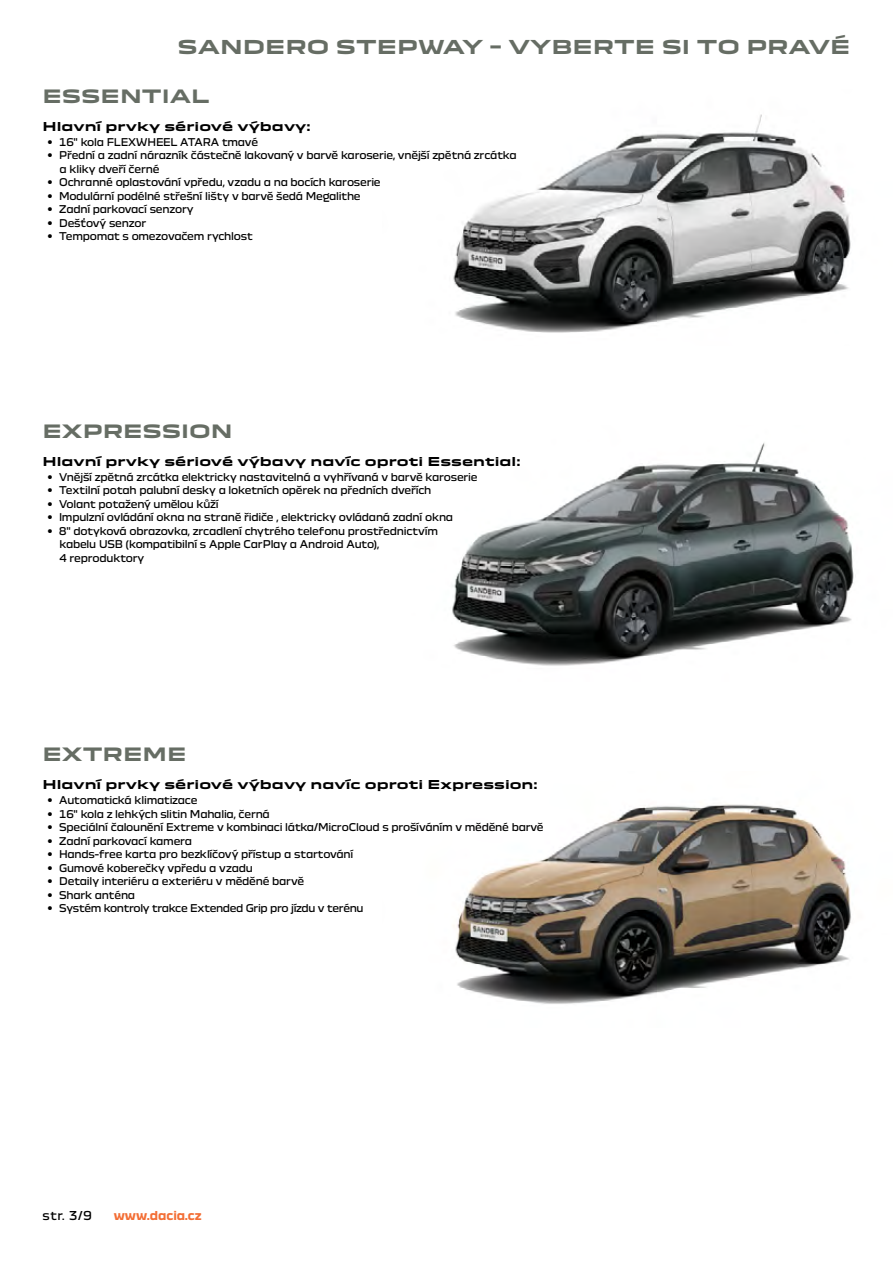
<style>
.page{position:relative;width:893px;height:1263px;background:#fff}
.page>*{position:absolute;margin:0;border:0;box-sizing:border-box;transform-origin:0 0}
.t1{font:700 18.75px "Dacia Block Extended";color:#666d64}
.t2{font:700 18px "Dacia Block Extended";color:#666d64}
.t3{font:700 12px "Dacia Block Extended";color:#000}
.t4{font:700 12px "Dacia Block";color:#f36e35}
.t5{font:12px "Dacia Block";color:#000}
.t6{font:10.5px/13.5px "Dacia Block";letter-spacing:-.02em;color:#000}
.s1{font-family:"Renault Life";font-size:13.5px}
</style>
<div class="page">
<img style="left:453px;top:114px;width:398px;height:219px">
<img style="left:452px;top:443px;width:402px;height:223px">
<img style="left:453px;top:804px;width:398px;height:200px">
<h1 class="t1" style="left:178px;top:37px;width:43px">Sandero</h1>
<h1 class="t1" style="left:336px;top:37px;width:237px">Ste pway – vyber</h1>
<h1 class="t1" style="left:614px;top:37px;width:175px">te si to prav</h1>
<h1 class="t1" style="left:830px;top:37px;width:22px">é</h1>
<h2 class="t2" style="left:43px;top:86px;width:169px">ESSENTIAL</h2>
<p class="t3" style="left:43px;top:120px;width:270px">Hlavní prvky sériové výbavy:</p>
<p class="t6" style="left:47px;top:135px;width:213px"><span class="s1">•</span> 16" kola FLEXWHEEL ATARA tmavé</p>
<p class="t6" style="left:60px;top:149px;width:459px;text-indent:-13px"><span class="s1">•</span> Přední a zadní nárazník částečně lakovaný v barvě karoserie, vnější zpětná zrcátka a kliky dveří černé</p>
<p class="t6" style="left:47px;top:176px;width:335px"><span class="s1">•</span> Ochranné oplastování vpředu, vzadu a na bocích karoserie</p>
<p class="t6" style="left:47px;top:189px;width:315px"><span class="s1">•</span> Modulární podélné střešní lišty v barvě šedá Megalithe</p>
<p class="t6" style="left:47px;top:203px;width:148px"><span class="s1">•</span> Zadní parkovací senzory</p>
<p class="t6" style="left:47px;top:216px;width:101px"><span class="s1">•</span> Dešťový senzor</p>
<p class="t6" style="left:47px;top:230px;width:207px"><span class="s1">•</span> Tempomat s omezovačem rychlost</p>
<h2 class="t2" style="left:43px;top:421px;width:80px">Express</h2>
<h2 class="t2" style="left:181px;top:421px;width:29px">ion</h2>
<p class="t3" style="left:43px;top:454px;width:480px">Hlavní prvky sériové výbavy navíc oproti Essential:</p>
<p class="t6" style="left:47px;top:470px;width:432px"><span class="s1">•</span> Vnější zpětná zrcátka elektricky nastavitelná a vyhřívaná v barvě karoserie</p>
<p class="t6" style="left:47px;top:484px;width:386px"><span class="s1">•</span> Textilní potah palubní desky a loketních opěrek na předních dveřích</p>
<p class="t6" style="left:47px;top:497px;width:173px"><span class="s1">•</span> Volant potažený umělou kůží</p>
<p class="t6" style="left:47px;top:511px;width:408px"><span class="s1">•</span> Impulzní ovládání okna na straně řidiče , elektricky ovládaná zadní okna</p>
<p class="t6" style="left:60px;top:524px;width:380px;text-indent:-13px"><span class="s1">•</span> 8" dotyková obrazovka, zrcadlení chytrého telefonu prostřednictvím kabelu USB (kompatibilní s Apple CarPlay a Android Auto),<br>4 reproduktory</p>
<h2 class="t2" style="left:43px;top:744px;width:145px">EXTREME</h2>
<p class="t3" style="left:43px;top:778px;width:497px">Hlavní prvky sériové výbavy navíc oproti Expression:</p>
<p class="t6" style="left:47px;top:794px;width:152px"><span class="s1">•</span> Automatická klimatizace</p>
<p class="t6" style="left:47px;top:807px;width:225px"><span class="s1">•</span> 16" kola z lehkých slitin Mahalia, černá</p>
<p class="t6" style="left:47px;top:821px;width:498px"><span class="s1">•</span> Speciální čalounění Extreme v kombinaci látka/MicroCloud s prošíváním v měděné barvě</p>
<p class="t6" style="left:47px;top:834px;width:147px"><span class="s1">•</span> Zadní parkovací kamera</p>
<p class="t6" style="left:47px;top:848px;width:308px"><span class="s1">•</span> Hands-free karta pro bezklíčový přístup a startování</p>
<p class="t6" style="left:47px;top:861px;width:207px"><span class="s1">•</span> Gumové koberečky vpředu a vzadu</p>
<p class="t6" style="left:47px;top:875px;width:259px"><span class="s1">•</span> Detaily interiéru a exteriéru v měděné barvě</p>
<p class="t6" style="left:47px;top:888px;width:90px"><span class="s1">•</span> Shark anténa</p>
<p class="t6" style="left:47px;top:902px;width:318px"><span class="s1">•</span> Systém kontroly trakce Extended Grip pro jízdu v terénu</p>
<p class="t5" style="left:43px;top:1206px;width:51px">str. 3/9</p>
<p class="t4" style="left:114px;top:1209px;width:89px">www.dacia.cz</p>
</div>
